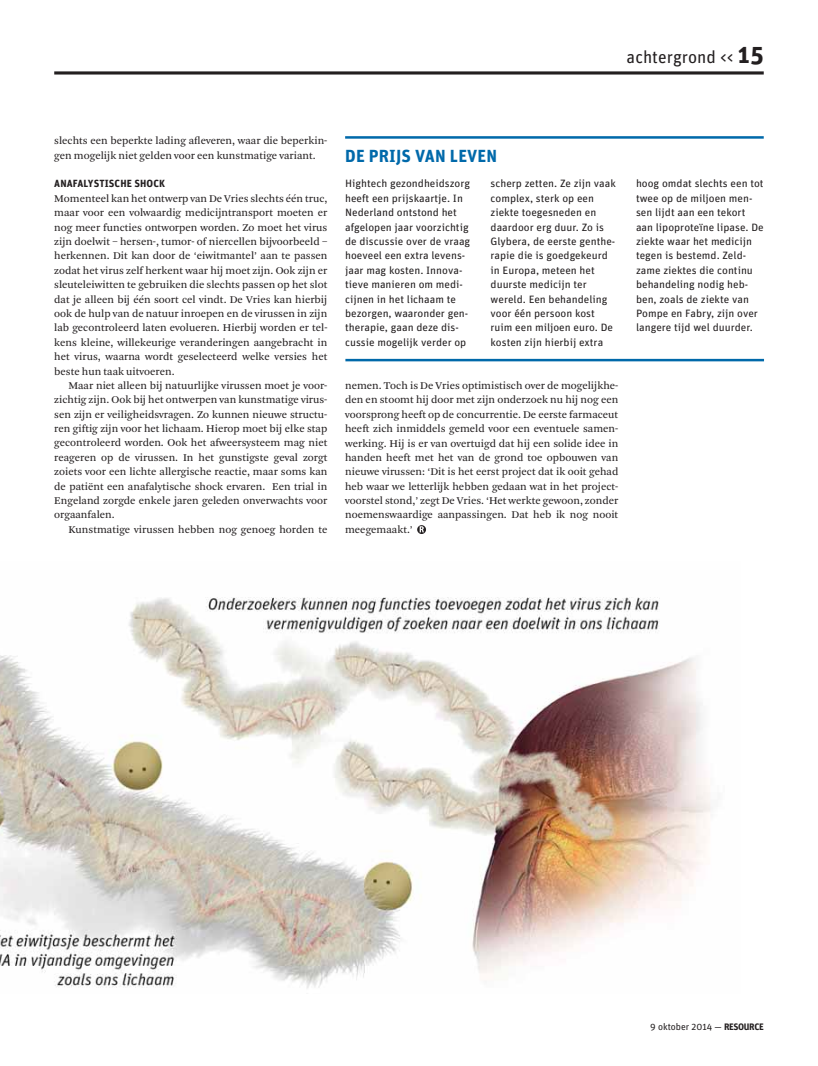
<style>
.page{position:relative;width:818px;height:1066px;background:#fff}
.page>*{position:absolute;margin:0;border:0;box-sizing:border-box;transform-origin:0 0}
.t1{font:17.5px "Unit OT";color:#231f20}
.t2{font:700 17.5px "Unit OT";letter-spacing:.01em;color:#0069aa}
.t3{font:10.88px/14.4px "Arnhem Blond";color:#231f20;text-align:justify}
.t4{font:10.62px/14.4px "Unit OT";color:#231f20;scale:1.06 1}
.t5{font:700 10.38px "Unit OT";letter-spacing:.01em;color:#231f20}
.t6{font:9.62px "Unit OT";color:#231f20}
.s1{font-weight:700;font-size:25px}
.s2{font-size:9.38px}
.s3{font-weight:700;font-size:9.38px}
</style>
<div class="page">
<hr style="left:54px;top:71px;width:709px;height:3px;background:#231f20">
<img style="left:0;top:597px;width:712px;height:392px">
<svg style="left:417px;top:525px;width:9px;height:9px"></svg>
<hr style="left:345px;top:136px;width:418px;height:3px;background:#0069aa">
<hr style="left:345px;top:359px;width:418px;height:2px;background:#0069aa">
<h1 class="t1" style="left:626px;top:51px;width:138px">achtergrond &lt;&lt; <span class="s1">15</span></h1>
<p class="t3" style="left:54px;top:135px;width:274px">slechts een beperkte lading afleveren, waar die beperkin&shy;gen mogelijk niet gelden voor een kunstmatige variant.</p>
<p class="t5" style="left:54px;top:180px;width:112px">ANAFALYSTISCHE SHOCK</p>
<p class="t3" style="left:54px;top:192px;width:274px">Momenteel kan het ontwerp van De Vries slechts één truc, maar voor een volwaardig medicijntransport moeten er nog meer functies ontworpen worden. Zo moet het virus zijn doelwit – hersen-, tumor- of niercellen bijvoorbeeld – herkennen. Dit kan door de ‘eiwitmantel’ aan te passen zodat het virus zelf herkent waar hij moet zijn. Ook zijn er sleuteleiwitten te gebruiken die slechts passen op het slot dat je alleen bij één soort cel vindt. De Vries kan hierbij ook de hulp van de natuur inroepen en de virussen in zijn lab gecontroleerd laten evolueren. Hierbij worden er tel&shy;kens kleine, willekeurige veranderingen aangebracht in het virus, waarna wordt geselecteerd welke versies het beste hun taak uitvoeren.</p>
<p class="t3" style="left:54px;top:379px;width:274px;text-indent:14px">Maar niet alleen bij natuurlijke virussen moet je voor&shy;zichtig zijn. Ook bij het ontwerpen van kunstmatige virus&shy;sen zijn er veiligheidsvragen. Zo kunnen nieuwe structu&shy;ren giftig zijn voor het lichaam. Hierop moet bij elke stap gecontroleerd worden. Ook het afweersysteem mag niet reageren op de virussen. In het gunstigste geval zorgt zoiets voor een lichte allergische reactie, maar soms kan de patiënt een anafalytische shock ervaren. Een trial in Engeland zorgde enkele jaren geleden onverwachts voor orgaanfalen.</p>
<p class="t3" style="left:68px;top:523px;width:260px">Kunstmatige virussen hebben nog genoeg horden te</p>
<h1 class="t2" style="left:345px;top:149px;width:153px">DE PRIJS VAN LEVEN</h1>
<p class="t4" style="left:345px;top:178px;width:119px">Hightech gezondheidszorg heeft een prijskaartje. In<br>Nederland ontstond het afgelopen jaar voorzichtig de discussie over de vraag hoeveel een extra levens&shy;jaar mag kosten. Innova&shy;tieve manieren om medi&shy;cijnen in het lichaam te bezorgen, waaronder gen&shy;therapie, gaan deze dis&shy;cussie mogelijk verder op</p>
<p class="t4" style="left:490px;top:178px;width:120px">scherp zetten. Ze zijn vaak complex, sterk op een ziekte toegesneden en daardoor erg duur. Zo is<br>Glybera, de eerste genthe&shy;rapie die is goedgekeurd in Europa, meteen het duurste medicijn ter wereld. Een behandeling voor één persoon kost ruim een miljoen euro. De kosten zijn hierbij extra</p>
<p class="t4" style="left:635px;top:178px;width:122px">hoog omdat slechts een tot twee op de miljoen men&shy;sen lijdt aan een tekort aan lipoproteïne lipase. De ziekte waar het medicijn tegen is bestemd. Zeld&shy;zame ziektes die continu behandeling nodig heb&shy;ben, zoals de ziekte van<br>Pompe en Fabry, zijn over langere tijd wel duurder.</p>
<p class="t3" style="left:345px;top:379px;width:274px">nemen. Toch is De Vries optimistisch over de mogelijkhe&shy;den en stoomt hij door met zijn onderzoek nu hij nog een voorsprong heeft op de concurrentie. De eerste farmaceut heeft zich inmiddels gemeld voor een eventuele samen&shy;werking. Hij is er van overtuigd dat hij een solide idee in handen heeft met het van de grond toe opbouwen van nieuwe virussen: ‘Dit is het eerst project dat ik ooit gehad heb waar we letterlijk hebben gedaan wat in het project&shy;voorstel stond,’ zegt De Vries. ‘Het werkte gewoon, zonder noemenswaardige aanpassingen. Dat heb ik nog nooit meegemaakt.’</p>
<p class="t6" style="left:649px;top:1022px;width:115px">9 oktober 2014 <span class="s2">—</span> <span class="s3">RESOURCE</span></p>
</div>
